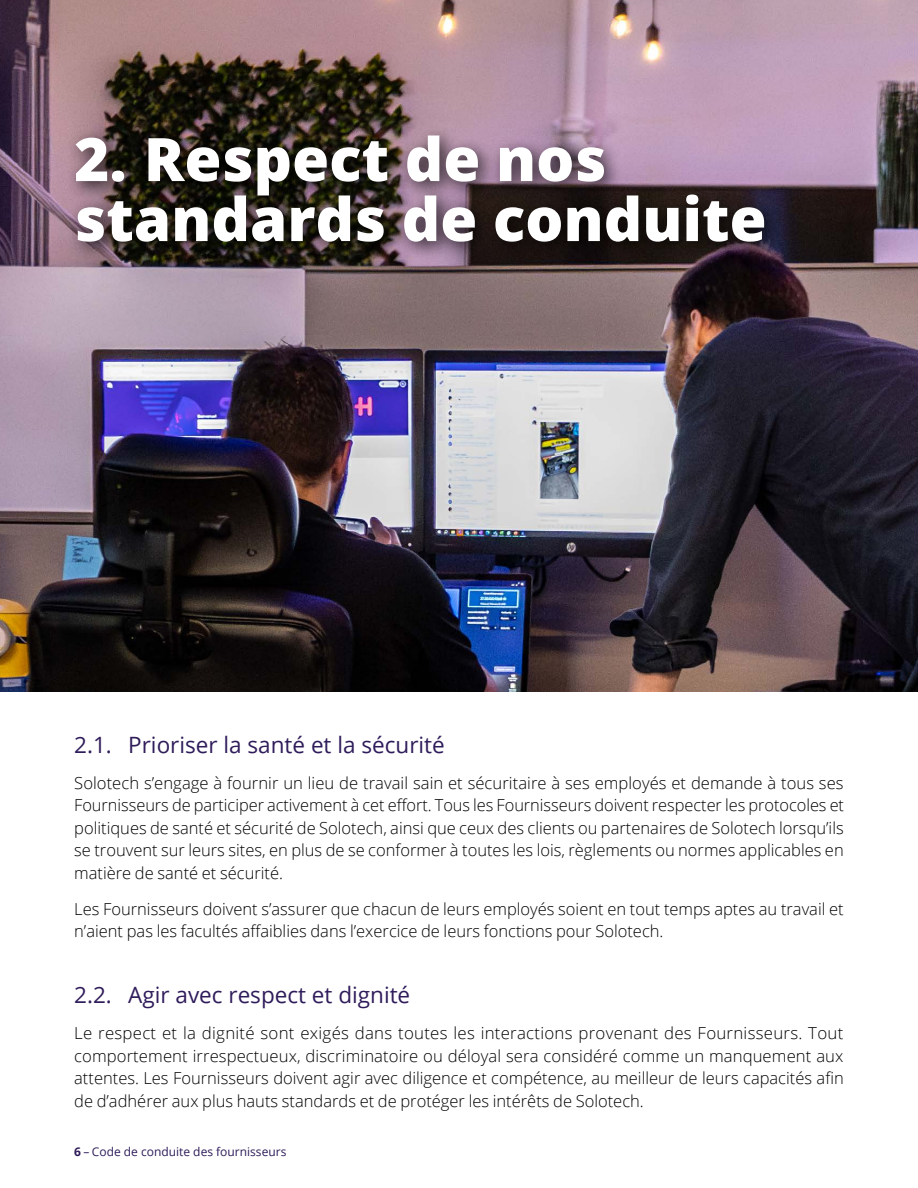
<style>
.page{position:relative;width:918px;height:1188px;background:#fff}
.page>*{position:absolute;margin:0;border:0;box-sizing:border-box;transform-origin:0 0}
.t1{font:800 60px/60px "Open Sans";color:#fff}
.t2{font:22.5px "Open Sans";color:#2f1c5a}
.t3{font:300 16.5px/22.5px "Open Sans";color:#000;text-align:justify}
.t4{font:12px "Open Sans";color:#2f1c5a}
.s1{font-weight:700}
</style>
<div class="page">
<img style="left:0;top:0;width:918px;height:691px">
<div style="left:66px;top:125px;width:718px;height:136px;background:#000;opacity:.75"></div>
<h1 class="t1" style="left:74px;top:126px;width:694px">2. Respect de nos standards de conduite</h1>
<h2 class="t2" style="left:74px;top:729px;width:372px">2.1. Prioriser la santé et la sécurité</h2>
<p class="t3" style="left:74px;top:771px;width:771px">Solotech s’engage à fournir un lieu de travail sain et sécuritaire à ses employés et demande à tous ses Fournisseurs de participer activement à cet effort. Tous les Fournisseurs doivent respecter les protocoles et politiques de santé et sécurité de Solotech, ainsi que ceux des clients ou partenaires de Solotech lorsqu’ils se trouvent sur leurs sites, en plus de se conformer à toutes les lois, règlements ou normes applicables en matière de santé et sécurité.</p>
<p class="t3" style="left:74px;top:897px;width:771px">Les Fournisseurs doivent s’assurer que chacun de leurs employés soient en tout temps aptes au travail et n’aient pas les facultés affaiblies dans l’exercice de leurs fonctions pour Solotech.</p>
<h2 class="t2" style="left:74px;top:980px;width:338px">2.2. Agir avec respect et dignité</h2>
<p class="t3" style="left:74px;top:1022px;width:771px">Le respect et la dignité sont exigés dans toutes les interactions provenant des Fournisseurs. Tout comportement irrespectueux, discriminatoire ou déloyal sera considéré comme un manquement aux attentes. Les Fournisseurs doivent agir avec diligence et compétence, au meilleur de leurs capacités afin de d’adhérer aux plus hauts standards et de protéger les intérêts de Solotech.</p>
<p class="t4" style="left:74px;top:1143px;width:214px"><span class="s1">6</span> – Code de conduite des fournisseurs</p>
</div>
